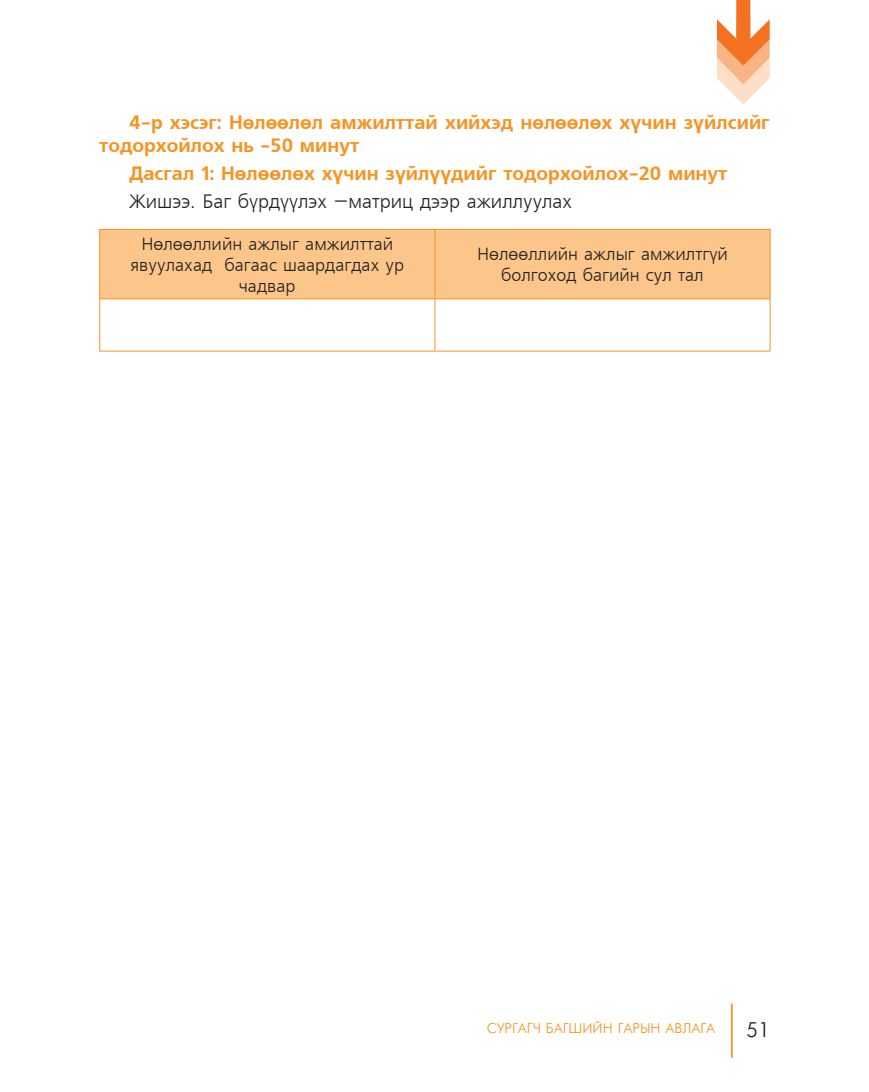
<style>
.page{position:relative;width:869px;height:1092px;background:#fff}
.page>*{position:absolute;margin:0;border:0;box-sizing:border-box;transform-origin:0 0}
.t1{font:21px "Mogul Futuris";color:#231f20}
.t2{font:700 19.25px/23.1px "Mogul Freeset";color:#f79321}
.t3{font:19.25px "Mogul Freeset";color:#231f20}
.t4{font:17.5px/21px "Mogul Freeset";color:#231f20;text-align:center}
.t5{font:14px "Mogul Futuris";color:#f79321}
</style>
<div class="page">
<hr style="left:730px;top:1003px;width:2px;height:54px;background:#f79321">
<svg style="left:716px;top:0;width:53px;height:104px"></svg>
<div style="left:100px;top:230px;width:669px;height:68px;background:#fcc68a"></div>
<hr style="left:99px;top:229px;width:335px;height:1px;background:#f79321">
<hr style="left:99px;top:230px;width:1px;height:68px;background:#f79321">
<hr style="left:434px;top:229px;width:336px;height:1px;background:#f79321">
<hr style="left:434px;top:230px;width:1px;height:68px;background:#f79321">
<hr style="left:769px;top:230px;width:1px;height:68px;background:#f79321">
<hr style="left:99px;top:298px;width:335px;height:1px;background:#f79321">
<hr style="left:99px;top:299px;width:1px;height:51px;background:#f79321">
<hr style="left:434px;top:298px;width:336px;height:1px;background:#f79321">
<hr style="left:434px;top:299px;width:1px;height:51px;background:#f79321">
<hr style="left:769px;top:299px;width:1px;height:51px;background:#f79321">
<hr style="left:99px;top:350px;width:335px;height:1px;background:#f79321">
<hr style="left:434px;top:350px;width:336px;height:1px;background:#f79321">
<p class="t2" style="left:99px;top:111px;width:671px;text-indent:30px">4-р хэсэг: Нөлөөлөл амжилттай хийхэд нөлөөлөх хүчин зүйлсийг тодорхойлох нь -50 минут</p>
<p class="t2" style="left:129px;top:162px;width:599px">Дасгал 1: Нөлөөлөх хүчин зүйлүүдийг тодорхойлох-20 минут</p>
<p class="t3" style="left:129px;top:191px;width:444px">Жишээ. Баг бүрдүүлэх –матриц дээр ажиллуулах</p>
<p class="t4" style="left:130px;top:234px;width:275px">Нөлөөллийн ажлыг амжилттай явуулахад багаас шаардагдах ур чадвар</p>
<p class="t4" style="left:477px;top:245px;width:252px">Нөлөөллийн ажлыг амжилтгүй болгоход багийн сул тал</p>
<p class="t5" style="left:486px;top:1021px;width:230px">СУРГАГЧ БАГШИЙН ГАРЫН АВЛАГА</p>
<p class="t1" style="left:746px;top:1018px;width:25px">51</p>
</div>
